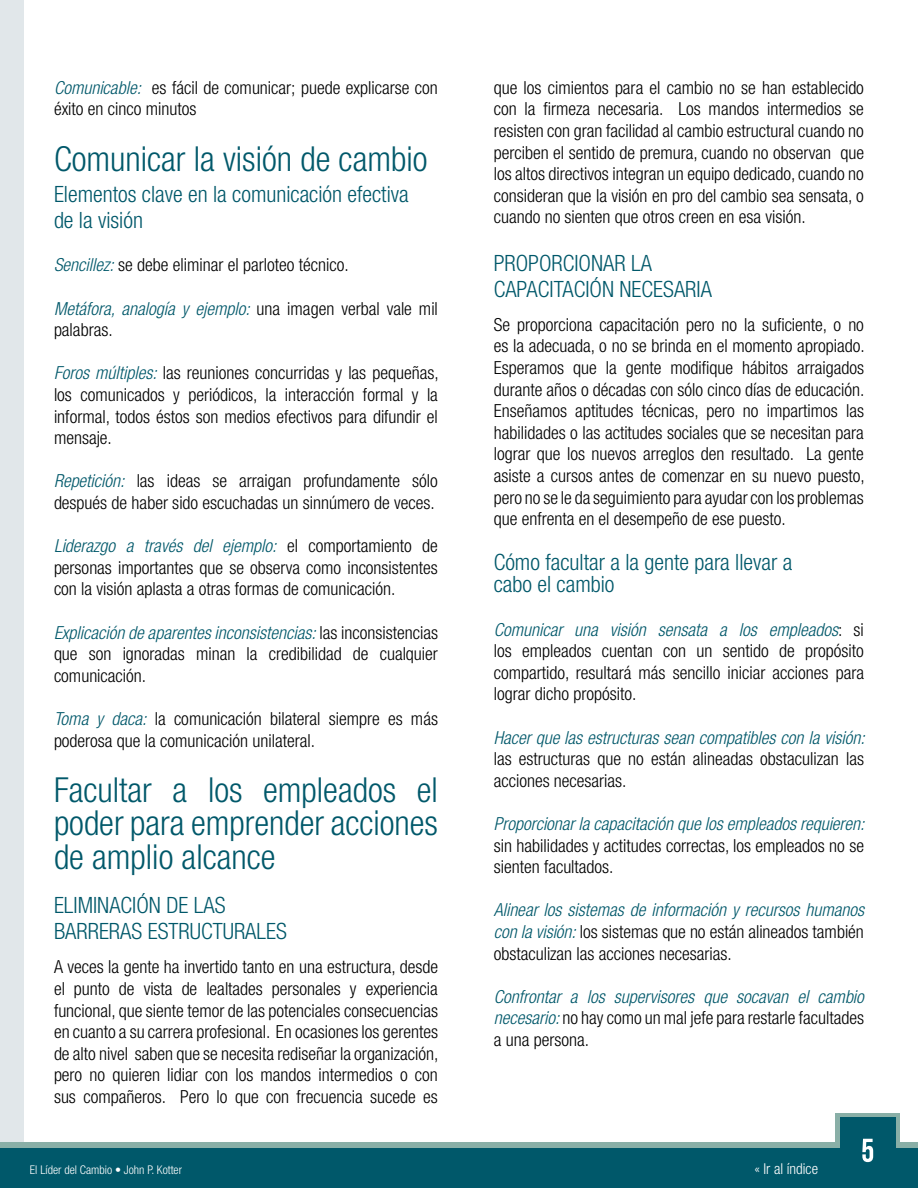
<style>
.page{position:relative;width:918px;height:1188px;background:#fff}
.page>*{position:absolute;margin:0;border:0;box-sizing:border-box;transform-origin:0 0}
.t1{font:300 condensed 34.5px/33.6px "Helvetica Neue";color:#00586a;text-align:justify}
.t2{font:300 condensed 22.5px/25.8px "Helvetica Neue";color:#00586a}
.t3{font:300 condensed 18px/21.6px "Helvetica Neue";color:#000;text-align:justify}
.t4{font:italic 300 condensed 18px/21.6px "Helvetica Neue";color:#00586a;text-align:justify}
.t5{font:300 condensed 15px "Helvetica Neue";color:#fff}
.t6{font:300 condensed 12px "Helvetica Neue";color:#fff}
.s1{font-style:italic;color:#00586a}
.s2{font-style:normal;color:#000}
</style>
<div class="page">
<div style="left:0;top:0;width:24px;height:1188px;background:#e1e7ea"></div>
<div style="left:0;top:1143px;width:918px;height:41px;background:linear-gradient(to right,#89afa7,#89afa7)"></div>
<div style="left:0;top:1149px;width:918px;height:39px;background:#00586a"></div>
<div style="left:836px;top:1114px;width:64px;height:34px;background:linear-gradient(to right,#89afa7,#89afa7)"></div>
<div style="left:840px;top:1118px;width:56px;height:70px;background:#00586a"></div>
<svg style="left:862px;top:1139px;width:11px;height:23px"></svg>
<p class="t3" style="left:54px;top:77px;width:385px"><span class="s1">Comunicable:</span> es fácil de comunicar; puede explicarse con éxito en cinco minutos</p>
<h1 class="t1" style="left:54px;top:141px;width:375px">Comunicar la visión de cambio</h1>
<p class="t2" style="left:54px;top:181px;width:356px">Elementos clave en la comunicación efectiva de la visión</p>
<p class="t3" style="left:54px;top:254px;width:296px"><span class="s1">Sencillez:</span> se debe eliminar el parloteo técnico.</p>
<p class="t3" style="left:54px;top:297px;width:385px"><span class="s1">Metáfora, analogía y ejemplo:</span> una imagen verbal vale mil palabras.</p>
<p class="t3" style="left:54px;top:362px;width:386px"><span class="s1">Foros múltiples:</span> las reuniones concurridas y las pequeñas, los comunicados y periódicos, la interacción formal y la informal, todos éstos son medios efectivos para difundir el mensaje.</p>
<p class="t3" style="left:54px;top:470px;width:385px"><span class="s1">Repetición:</span> las ideas se arraigan profundamente sólo después de haber sido escuchadas un sinnúmero de veces.</p>
<p class="t3" style="left:54px;top:535px;width:385px"><span class="s1">Liderazgo a través del ejemplo:</span> el comportamiento de personas importantes que se observa como inconsistentes con la visión aplasta a otras formas de comunicación.</p>
<p class="t3" style="left:54px;top:621px;width:386px"><span class="s1">Explicación de aparentes inconsistencias:</span> las inconsistencias que son ignoradas minan la credibilidad de cualquier comunicación.</p>
<p class="t3" style="left:54px;top:708px;width:386px"><span class="s1">Toma y daca:</span> la comunicación bilateral siempre es más poderosa que la comunicación unilateral.</p>
<h1 class="t1" style="left:54px;top:773px;width:385px">Facultar a los empleados el poder para emprender acciones de amplio alcance</h1>
<p class="t2" style="left:54px;top:892px;width:234px">ELIMINACIÓN DE LAS<br>BARRERAS ESTRUCTURALES</p>
<p class="t3" style="left:54px;top:956px;width:386px">A veces la gente ha invertido tanto en una estructura, desde el punto de vista de lealtades personales y experiencia funcional, que siente temor de las potenciales consecuencias en cuanto a su carrera profesional. En ocasiones los gerentes de alto nivel saben que se necesita rediseñar la organización, pero no quieren lidiar con los mandos intermedios o con sus compañeros. Pero lo que con frecuencia sucede es</p>
<p class="t3" style="left:494px;top:77px;width:372px">que los cimientos para el cambio no se han establecido con la firmeza necesaria. Los mandos intermedios se resisten con gran facilidad al cambio estructural cuando no perciben el sentido de premura, cuando no observan que los altos directivos integran un equipo dedicado, cuando no consideran que la visión en pro del cambio sea sensata, o cuando no sienten que otros creen en esa visión.</p>
<p class="t2" style="left:494px;top:250px;width:220px">PROPORCIONAR LA<br>CAPACITACIÓN NECESARIA</p>
<p class="t3" style="left:494px;top:314px;width:372px">Se proporciona capacitación pero no la suficiente, o no es la adecuada, o no se brinda en el momento apropiado.<br>Esperamos que la gente modifique hábitos arraigados durante años o décadas con sólo cinco días de educación.<br>Enseñamos aptitudes técnicas, pero no impartimos las habilidades o las actitudes sociales que se necesitan para lograr que los nuevos arreglos den resultado. La gente asiste a cursos antes de comenzar en su nuevo puesto, pero no se le da seguimiento para ayudar con los problemas que enfrenta en el desempeño de ese puesto.</p>
<p class="t2" style="left:494px;top:550px;width:300px;line-height:22.8px">Cómo facultar a la gente para llevar a cabo el cambio</p>
<p class="t3" style="left:494px;top:618px;width:372px"><span class="s1">Comunicar una visión sensata a los empleados</span>: si los empleados cuentan con un sentido de propósito compartido, resultará más sencillo iniciar acciones para lograr dicho propósito.</p>
<p class="t4" style="left:494px;top:726px;width:372px">Hacer que las estructuras sean compatibles con la visión:</p>
<p class="t3" style="left:494px;top:748px;width:372px">las estructuras que no están alineadas obstaculizan las acciones necesarias.</p>
<p class="t4" style="left:494px;top:813px;width:372px">Proporcionar la capacitación que los empleados requieren:</p>
<p class="t3" style="left:494px;top:834px;width:372px">sin habilidades y actitudes correctas, los empleados no se sienten facultados.</p>
<p class="t3" style="left:494px;top:899px;width:372px"><span class="s1">Alinear los sistemas de información y recursos humanos con la visión:</span> los sistemas que no están alineados también obstaculizan las acciones necesarias.</p>
<p class="t4" style="left:494px;top:986px;width:372px">Confrontar a los supervisores que socavan el cambio necesario: <span class="s2">no hay como un mal jefe para restarle facultades a una persona.</span></p>
<p class="t6" style="left:30px;top:1162px;width:154px">El Líder del Cambio • John P. Kotter</p>
<p class="t5" style="left:754px;top:1160px;width:65px">« Ir al índice</p>
</div>
